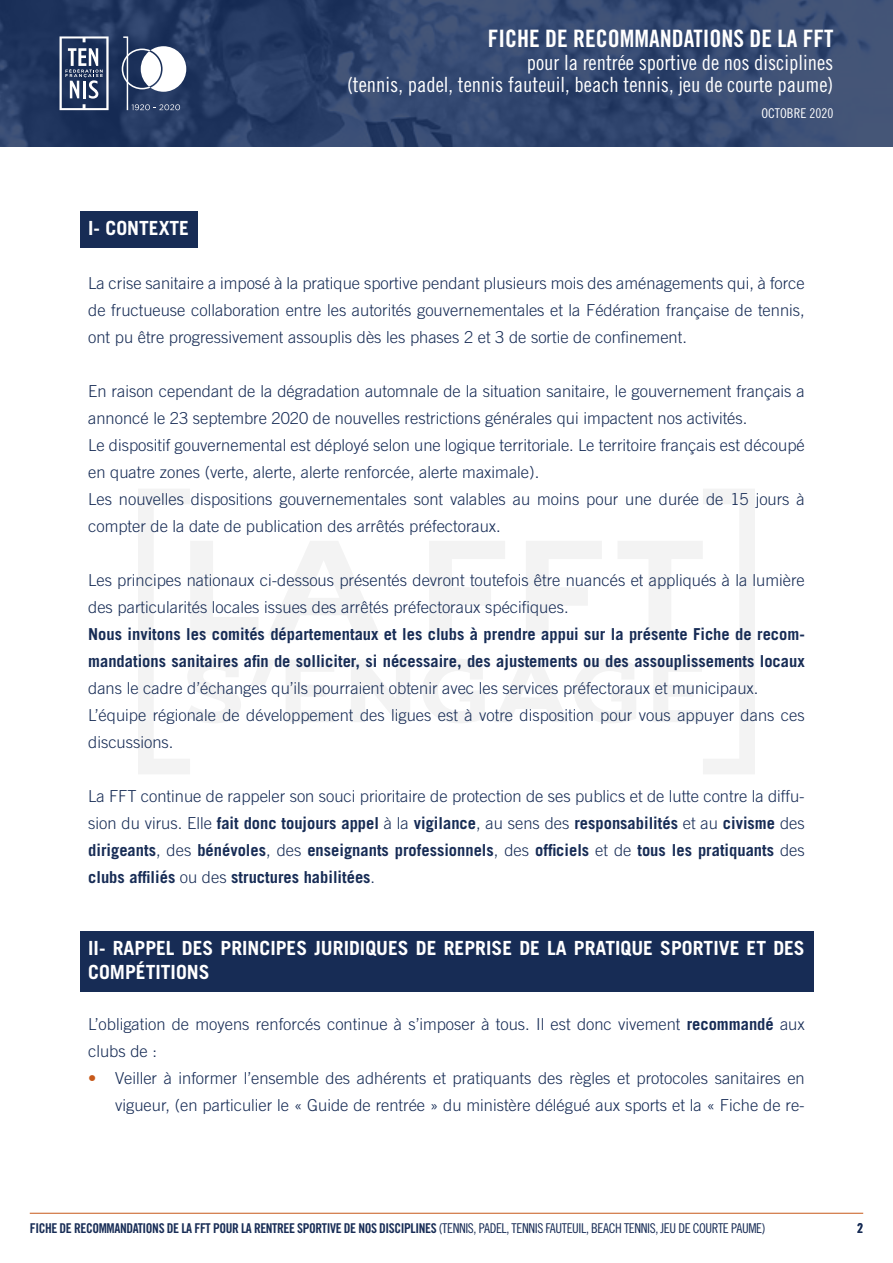
<style>
.page{position:relative;width:893px;height:1263px;background:#fff}
.page>*{position:absolute;margin:0;border:0;box-sizing:border-box;transform-origin:0 0}
.t1{font:24px "Trade Gothic Bold Cond Twenty";color:#fff}
.t2{font:21px/22.5px "Trade Gothic Cond Eighteen";color:#fff;text-align:right}
.t3{font:700 19.5px/24px "Trade Gothic";color:#fff}
.t4{font:300 16.5px/27px "Trade Gothic";color:#172c55}
.t5{font:700 16.5px/27px "Trade Gothic";color:#172c55}
.t6{font:13.5px "Trade Gothic Bold Cond Twenty";letter-spacing:-.03em;color:#172c55}
.t7{font:13.5px "Trade Gothic Cond Eighteen";color:#fff}
.s1{font-weight:300}
.s2{font-weight:700}
.s3{font-weight:700;color:#c7591a}
.s4{font-family:"Trade Gothic Cond Eighteen"}
</style>
<div class="page">
<svg style="left:0;top:0;width:893px;height:147px;background:#30446c"></svg>
<hr style="left:30px;top:1213px;width:833px;height:1px;background:#c7591a">
<svg style="left:60px;top:36px;width:49px;height:74px"></svg>
<svg style="left:122px;top:36px;width:64px;height:74px"></svg>
<svg style="left:138px;top:489px;width:272px;height:285px"></svg>
<svg style="left:423px;top:489px;width:332px;height:285px"></svg>
<div style="left:80px;top:211px;width:118px;height:37px;background:#172c55"></div>
<div style="left:80px;top:931px;width:733px;height:61px;background:#172c55"></div>
<p class="t3" style="left:88px;top:216px;width:102px">I- CONTEXTE</p>
<h1 class="t1" style="left:488px;top:24px;width:347px">FICHE DE RECOMMANDATIONS DE LA FFT</h1>
<p class="t2" style="left:347px;top:51px;width:488px">pour la rentrée sportive de nos disciplines<br>(tennis, padel, tennis fauteuil, beach tennis, jeu de courte paume)</p>
<p class="t7" style="left:761px;top:105px;width:73px">OCTOBRE 2020</p>
<p class="t4" style="left:88px;top:269px;width:718px;text-align:justify">La crise sanitaire a imposé à la pratique sportive pendant plusieurs mois des aménagements qui, à force de fructueuse collaboration entre les autorités gouvernementales et la Fédération française de tennis, ont pu être progressivement assouplis dès les phases 2 et 3 de sortie de confinement.</p>
<p class="t4" style="left:88px;top:377px;width:718px">En raison cependant de la dégradation automnale de la situation sanitaire, le gouvernement français a annoncé le 23 septembre 2020 de nouvelles restrictions générales qui impactent nos activités.<br>Le dispositif gouvernemental est déployé selon une logique territoriale. Le territoire français est découpé en quatre zones (verte, alerte, alerte renforcée, alerte maximale).<br>Les nouvelles dispositions gouvernementales sont valables au moins pour une durée de 15 jours à compter de la date de publication des arrêtés préfectoraux.</p>
<p class="t4" style="left:88px;top:566px;width:718px">Les principes nationaux ci-dessous présentés devront toutefois être nuancés et appliqués à la lumière des particularités locales issues des arrêtés préfectoraux spécifiques.</p>
<p class="t5" style="left:88px;top:620px;width:718px">Nous invitons les comités départementaux et les clubs à prendre appui sur la présente Fiche de recom&shy;mandations sanitaires afin de solliciter, si nécessaire, des ajustements ou des assouplissements locaux</p>
<p class="t4" style="left:88px;top:674px;width:718px">dans le cadre d’échanges qu’ils pourraient obtenir avec les services préfectoraux et municipaux.<br>L’équipe régionale de développement des ligues est à votre disposition pour vous appuyer dans ces discussions.</p>
<p class="t5" style="left:88px;top:782px;width:718px;text-align:justify"><span class="s1">La FFT continue de rappeler son souci prioritaire de protection de ses publics et de lutte contre la diffu&shy;sion du virus. Elle</span> fait donc toujours appel <span class="s1">à la</span> vigilance<span class="s1">, au sens des</span> responsabilités <span class="s1">et au</span> civisme <span class="s1">des </span>dirigeants<span class="s1">, des</span> bénévoles<span class="s1">, des</span> enseignants professionnels<span class="s1">, des</span> officiels <span class="s1">et de</span> tous les pratiquants <span class="s1">des </span>clubs affiliés <span class="s1">ou des</span> structures habilitées<span class="s1">.</span></p>
<p class="t3" style="left:88px;top:936px;width:718px">II- RAPPEL DES PRINCIPES JURIDIQUES DE REPRISE DE LA PRATIQUE SPORTIVE ET DES<br>COMPÉTITIONS</p>
<p class="t4" style="left:88px;top:1010px;width:718px">L’obligation de moyens renforcés continue à s’imposer à tous. Il est donc vivement <span class="s2">recommandé</span> aux clubs de :</p>
<p class="t4" style="left:88px;top:1064px;width:718px;text-align:right"><span class="s3">•</span> Veiller à informer l’ensemble des adhérents et pratiquants des règles et protocoles sanitaires en vigueur, (en particulier le « Guide de rentrée » du ministère délégué aux sports et la « Fiche de re-</p>
<p class="t6" style="left:30px;top:1220px;width:737px">FICHE DE RECOMMANDATIONS DE LA FFT POUR LA RENTREE SPORTIVE DE NOS DISCIPLINES <span class="s4">(TENNIS, PADEL, TENNIS FAUTEUIL, BEACH TENNIS, JEU DE COURTE PAUME)</span></p>
<p class="t6" style="left:857px;top:1220px;width:7px">2</p>
</div>
